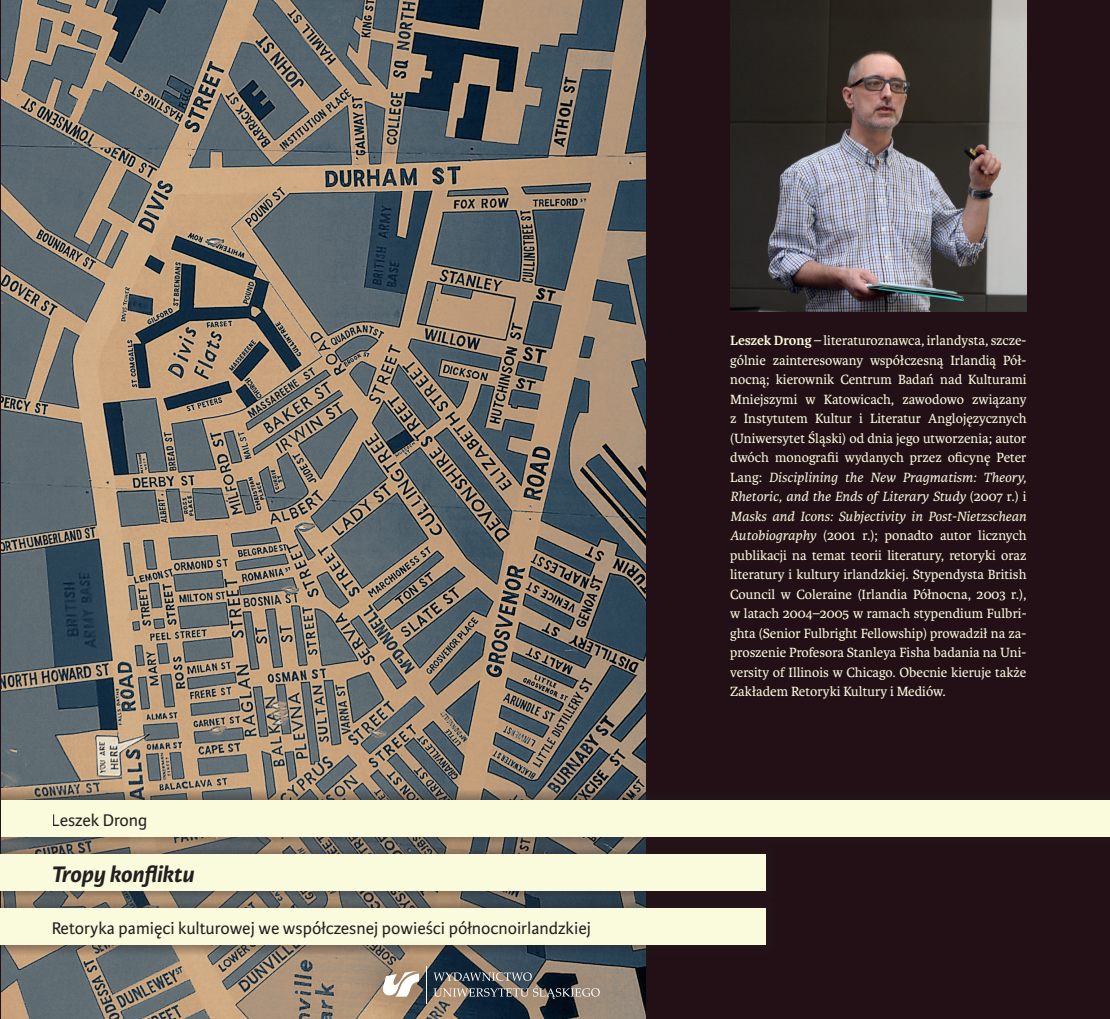
<style>
.page{position:relative;width:1110px;height:1019px;background:#fff}
.page>*{position:absolute;margin:0;border:0;box-sizing:border-box;transform-origin:0 0}
.t1{font:italic 700 24px "Karmina Sans";color:#231f20}
.t2{font:18px "Karmina Sans";color:#231f20}
.t3{font:14.25px/19.5px "Karmina";color:#fafadd;text-align:justify}
.s1{font-weight:700}
.s2{font-style:italic}
</style>
<div class="page">
<div style="left:645px;top:0;width:465px;height:1019px;background:#231017"></div>
<div style="left:0;top:0;width:35px;height:1019px;background:#231017"></div>
<img style="left:1px;top:0;width:644px;height:1019px">
<div style="left:0;top:790px;width:1110px;height:57px;background:#231f20;opacity:.75"></div>
<div style="left:1px;top:800px;width:1109px;height:37px;background:#fafadd"></div>
<div style="left:0;top:844px;width:776px;height:57px;background:#231f20;opacity:.75"></div>
<div style="left:0;top:854px;width:766px;height:37px;background:#fafadd"></div>
<div style="left:0;top:898px;width:776px;height:57px;background:#231f20;opacity:.75"></div>
<div style="left:0;top:908px;width:766px;height:37px;background:#fafadd"></div>
<img style="left:730px;top:0;width:296px;height:312px">
<svg style="left:350px;top:945px;width:278px;height:74px;background:#67635e"></svg>
<svg style="left:382px;top:971px;width:37px;height:26px"></svg>
<hr style="left:425px;top:966px;width:1px;height:37px;background:#fff">
<svg style="left:433px;top:972px;width:167px;height:27px;background:#696765"></svg>
<p class="t2" style="left:52px;top:810px;width:97px">Leszek Drong</p>
<h1 class="t1" style="left:51px;top:860px;width:145px">Tropy konfliktu</h1>
<p class="t2" style="left:51px;top:918px;width:541px">Retoryka pamięci kulturowej we współczesnej powieści północnoirlandzkiej</p>
<p class="t3" style="left:730px;top:331px;width:298px"><span class="s1">Leszek Drong</span> – literaturoznawca, irlandysta, szcze&shy;gólnie zainteresowany współczesną Irlandią Pół&shy;nocną; kierownik Centrum Badań nad Kulturami Mniejszymi w Katowicach, zawodowo związany z Instytutem Kultur i Literatur Anglojęzycznych (Uniwersytet Śląski) od dnia jego utworzenia; autor dwóch monografii wydanych przez oficynę Peter Lang: <span class="s2">Disciplining the New Pragmatism: Theory, Rhetoric, and the Ends of Literary Study</span> (2007 r.) i <span class="s2">Masks and Icons: Subjectivity in Post-Nietzschean Autobiography</span> (2001 r.); ponadto autor licznych publikacji na temat teorii literatury, retoryki oraz literatury i kultury irlandzkiej. Stypendysta British Council w Coleraine (Irlandia Północna, 2003 r.), w latach 2004–2005 w ramach stypendium Fulbri&shy;ghta (Senior Fulbright Fellowship) prowadził na za&shy;proszenie Profesora Stanleya Fisha badania na Uni&shy;versity of Illinois w Chicago. Obecnie kieruje także Zakładem Retoryki Kultury i Mediów.</p>
</div>
